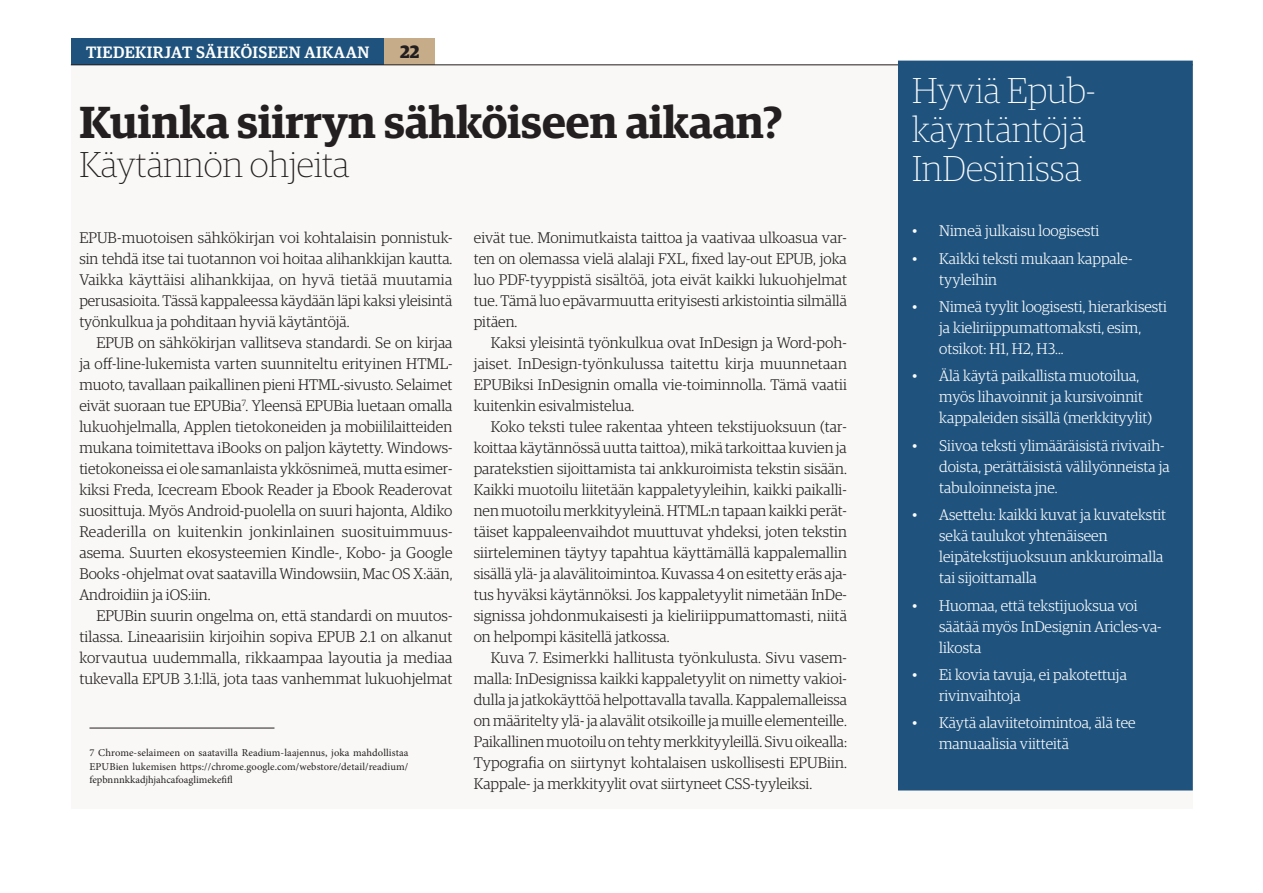
<style>
.page{position:relative;width:1263px;height:893px;background:#fff}
.page>*{position:absolute;margin:0;border:0;box-sizing:border-box;transform-origin:0 0}
.t1{font:600 45px "Guardian Egyp";color:#231f20}
.t2{font:100 36px/39px "Guardian Egyp";color:#fff}
.t3{font:100 36px "Guardian Egyp";color:#231f20}
.t4{font:700 18px "Guardian Egyp";color:#231f20}
.t5{font:500 16.5px "Guardian Egyp";letter-spacing:.025em;color:#fff}
.Body1{font:300 15.45px/21px "Guardian Egyp";color:#231f20;text-align:justify}
.t6{font:300 15.45px/21px "Guardian Egyp";color:#fff}
.Body2{font:300 15.45px/21px "Guardian Egyp";color:#231f20;text-align:justify}
.footnote{font:10.5px/13.5px "Minion Pro";color:#231f20;text-align:justify}
</style>
<div class="page">
<div style="left:71px;top:65px;width:1122px;height:744px;background:#faf8f6"></div>
<div style="left:71px;top:38px;width:313px;height:27px;background:#1f537e"></div>
<div style="left:384px;top:38px;width:51px;height:27px;background:#c7ac89"></div>
<hr style="left:71px;top:65px;width:1122px;height:1px;background:#231f20">
<div style="left:899px;top:61px;width:293px;height:729px;background:#1f537e"></div>
<div style="left:898px;top:61px;width:295px;height:729px;border:2px solid #1f537e"></div>
<hr style="left:89px;top:728px;width:185px;height:1px;background:#231f20">
<p class="t5" style="left:86px;top:41px;width:285px">TIEDEKIRJAT SÄHKÖISEEN AIKAAN</p>
<p class="t4" style="left:400px;top:38px;width:21px">22</p>
<h1 class="t1" style="left:79px;top:89px;width:705px">Kuinka siirryn sähköiseen aikaan?</h1>
<h2 class="t3" style="left:79px;top:142px;width:272px">Käytännön ohjeita</h2>
<p class="Body2" style="left:79px;top:226px;width:375px">EPUB-muotoisen sähkökirjan voi kohtalaisin ponnistuk&shy;sin tehdä itse tai tuotannon voi hoitaa alihankkijan kautta.<br>Vaikka käyttäisi alihankkijaa, on hyvä tietää muutamia perusasioita. Tässä kappaleessa käydään läpi kaksi yleisintä työnkulkua ja pohditaan hyviä käytäntöjä.</p>
<p class="Body1" style="left:79px;top:331px;width:375px;text-indent:17px">EPUB on sähkökirjan vallitseva standardi. Se on kirjaa ja off-line-lukemista varten suunniteltu erityinen HTML&shy;muoto, tavallaan paikallinen pieni HTML-sivusto. Selaimet eivät suoraan tue EPUBia<sup>7</sup>. Yleensä EPUBia luetaan omalla lukuohjelmalla, Applen tietokoneiden ja mobiililaitteiden mukana toimitettava iBooks on paljon käytetty. Windows&shy;tietokoneissa ei ole samanlaista ykkösnimeä, mutta esimer&shy;kiksi Freda, Icecream Ebook Reader ja Ebook Readerovat suosittuja. Myös Android-puolella on suuri hajonta, Aldiko Readerilla on kuitenkin jonkinlainen suosituimmuus&shy;asema. Suurten ekosysteemien Kindle-, Kobo- ja Google Books -ohjelmat ovat saatavilla Windowsiin, Mac OS X:ään, Androidiin ja iOS:iin.</p>
<p class="Body1" style="left:79px;top:604px;width:375px;text-indent:17px">EPUBin suurin ongelma on, että standardi on muutos&shy;tilassa. Lineaarisiin kirjoihin sopiva EPUB 2.1 on alkanut korvautua uudemmalla, rikkaampaa layoutia ja mediaa tukevalla EPUB 3.1:llä, jota taas vanhemmat lukuohjelmat</p>
<p class="footnote" style="left:89px;top:746px;width:320px">7 Chrome-selaimeen on saatavilla Readium-laajennus, joka mahdollistaa EPUBien lukemisen https://chrome.google.com/webstore/detail/readium/ fepbnnnkkadjhjahcafoaglimekefifl</p>
<p class="Body1" style="left:474px;top:226px;width:375px">eivät tue. Monimutkaista taittoa ja vaativaa ulkoasua var&shy;ten on olemassa vielä alalaji FXL, fixed lay-out EPUB, joka luo PDF-tyyppistä sisältöä, jota eivät kaikki lukuohjelmat tue. Tämä luo epävarmuutta erityisesti arkistointia silmällä pitäen.</p>
<p class="Body1" style="left:474px;top:331px;width:375px;text-indent:17px">Kaksi yleisintä työnkulkua ovat InDesign ja Word-poh&shy;jaiset. InDesign-työnkulussa taitettu kirja muunnetaan EPUBiksi InDesignin omalla vie-toiminnolla. Tämä vaatii kuitenkin esivalmistelua.</p>
<p class="Body1" style="left:474px;top:415px;width:375px;text-indent:17px">Koko teksti tulee rakentaa yhteen tekstijuoksuun (tar&shy;koittaa käytännössä uutta taittoa), mikä tarkoittaa kuvien ja paratekstien sijoittamista tai ankkuroimista tekstin sisään.<br>Kaikki muotoilu liitetään kappaletyyleihin, kaikki paikalli&shy;nen muotoilu merkkityyleinä. HTML:n tapaan kaikki perät&shy;täiset kappaleenvaihdot muuttuvat yhdeksi, joten tekstin siirteleminen täytyy tapahtua käyttämällä kappalemallin sisällä ylä- ja alavälitoimintoa. Kuvassa 4 on esitetty eräs aja&shy;tus hyväksi käytännöksi. Jos kappaletyylit nimetään InDe&shy;signissa johdonmukaisesti ja kieliriippumattomasti, niitä on helpompi käsitellä jatkossa.</p>
<p class="Body1" style="left:474px;top:646px;width:375px;text-indent:17px">Kuva 7. Esimerkki hallitusta työnkulusta. Sivu vasem&shy;malla: InDesignissa kaikki kappaletyylit on nimetty vakioi&shy;dulla ja jatkokäyttöä helpottavalla tavalla. Kappalemalleissa on määritelty ylä- ja alavälit otsikoille ja muille elementeille.<br>Paikallinen muotoilu on tehty merkkityyleillä. Sivu oikealla:<br>Typografia on siirtynyt kohtalaisen uskollisesti EPUBiin.<br>Kappale- ja merkkityylit ovat siirtyneet CSS-tyyleiksi.</p>
<h2 class="t2" style="left:912px;top:70px;width:185px">Hyviä Epub&shy;käyntäntöjä<br>InDesinissa</h2>
<p class="t6" style="left:912px;top:220px;width:189px">• Nimeä julkaisu loogisesti</p>
<p class="t6" style="left:939px;top:247px;width:195px;text-indent:-27px">• Kaikki teksti mukaan kappale&shy;tyyleihin</p>
<p class="t6" style="left:939px;top:295px;width:229px;text-indent:-27px">• Nimeä tyylit loogisesti, hierarkisesti ja kieliriippumattomaksti, esim, otsikot: H1, H2, H3...</p>
<p class="t6" style="left:939px;top:365px;width:214px;text-indent:-27px">• Älä käytä paikallista muotoilua, myös lihavoinnit ja kursivoinnit kappaleiden sisällä (merkkityylit)</p>
<p class="t6" style="left:939px;top:434px;width:232px;text-indent:-27px">• Siivoa teksti ylimääräisistä rivivaih&shy;doista, perättäisistä välilyönneista ja tabuloinneista jne.</p>
<p class="t6" style="left:939px;top:503px;width:228px;text-indent:-27px">• Asettelu: kaikki kuvat ja kuvatekstit sekä taulukot yhtenäiseen leipätekstijuoksuun ankkuroimalla tai sijoittamalla</p>
<p class="t6" style="left:939px;top:594px;width:224px;text-indent:-27px">• Huomaa, että tekstijuoksua voi säätää myös InDesignin Aricles-va&shy;likosta</p>
<p class="t6" style="left:939px;top:663px;width:189px;text-indent:-27px">• Ei kovia tavuja, ei pakotettuja rivinvaihtoja</p>
<p class="t6" style="left:939px;top:712px;width:198px;text-indent:-27px">• Käytä alaviitetoimintoa, älä tee manuaalisia viitteitä</p>
</div>
